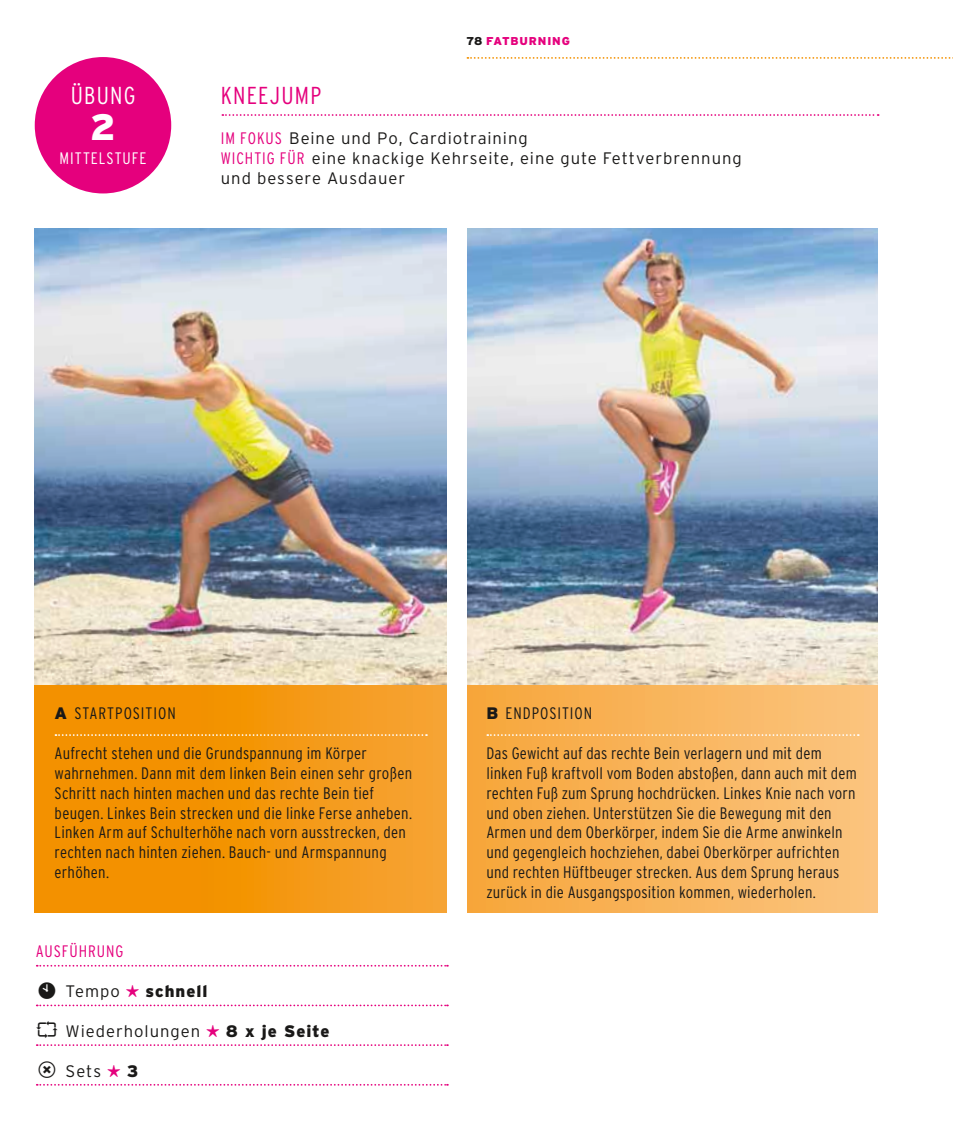
<style>
.page{position:relative;width:953px;height:1141px;background:#fff}
.page>*{position:absolute;margin:0;border:0;box-sizing:border-box;transform-origin:0 0}
.t1{font:900 36.75px "Interstate";color:#fff}
.t2{font:300 condensed 24.5px "Interstate";letter-spacing:.05em;color:#e5007d}
.t3{font:300 condensed 24.5px "Interstate";color:#fff}
.t4{font:300 condensed 16.62px/19.8px "Interstate";letter-spacing:.015em;color:#1a1918}
.t5{font:300 16.62px/19.8px "Interstate";letter-spacing:.055em;color:#1a1918}
.t6{font:300 condensed 16.62px "Interstate";letter-spacing:.055em;color:#1a1918}
.t7{font:300 condensed 16.62px "Interstate";letter-spacing:.06em;color:#e5007d}
.t8{font:900 16.62px "Interstate";letter-spacing:.055em;color:#1a1918}
.t9{font:300 condensed 16.62px "Interstate";color:#fff}
.t10{font:900 11.38px "Interstate";letter-spacing:.075em;color:#e5007d}
.s1{color:#1a1918}
.s2{font-stretch:condensed;color:#e5007d}
.s3{font-weight:900;font-stretch:normal}
</style>
<div class="page">
<svg style="left:35px;top:685px;width:843px;height:228px;background:#f6a636"></svg>
<img style="left:467px;top:228px;width:411px;height:457px">
<img style="left:35px;top:228px;width:411px;height:457px">
<div style="left:446px;top:221px;width:20px;height:740px;background:#fff"></div>
<div style="left:35px;top:57px;width:136px;height:136px;background:#e5007d;border-radius:50%"></div>
<svg style="left:467px;top:57px;width:486px;height:2px"></svg>
<svg style="left:222px;top:114px;width:656px;height:2px"></svg>
<svg style="left:37px;top:1084px;width:411px;height:2px"></svg>
<svg style="left:37px;top:1044px;width:411px;height:2px"></svg>
<svg style="left:37px;top:1005px;width:411px;height:1px"></svg>
<svg style="left:37px;top:965px;width:411px;height:2px"></svg>
<svg style="left:55px;top:734px;width:372px;height:2px"></svg>
<svg style="left:487px;top:734px;width:371px;height:2px"></svg>
<h2 class="t3" style="left:71px;top:82px;width:14px">ÜBUN</h2>
<h2 class="t3" style="left:124px;top:82px;width:13px">G</h2>
<h1 class="t1" style="left:90px;top:106px;width:27px">2</h1>
<p class="t9" style="left:60px;top:149px;width:9px">MITTELSTU</p>
<p class="t9" style="left:132px;top:149px;width:14px">FE</p>
<p class="t10" style="left:466px;top:34px;width:103px"><span class="s1">78</span> fatburning</p>
<h2 class="t2" style="left:221px;top:82px;width:102px">Kneejump</h2>
<p class="t7" style="left:221px;top:129px;width:36px">IM FOKUS</p>
<p class="t5" style="left:221px;top:128px;width:522px;text-indent:68px">Beine und Po, Cardiotraining<br><span class="s2">Wichtig für</span> eine knackige Kehrseite, eine gute Fettverbrennung und bessere Ausdauer</p>
<p class="t6" style="left:55px;top:704px;width:123px"><span class="s3">A</span> Startposition</p>
<p class="t4" style="left:55px;top:743px;width:359px">Aufrecht stehen und die Grundspannung im Körper wahrnehmen. Dann mit dem linken Bein einen sehr großen Schritt nach hinten machen und das rechte Bein tief beugen. Linkes Bein strecken und die linke Ferse anheben.<br>Linken Arm auf Schulterhöhe nach vorn ausstrecken, den rechten nach hinten ziehen. Bauch- und Armspannung erhöhen.</p>
<p class="t7" style="left:36px;top:942px;width:88px">Ausführung</p>
<p class="t5" style="left:66px;top:981px;width:56px">Tempo</p>
<p class="t8" style="left:146px;top:982px;width:63px">schnell</p>
<p class="t5" style="left:66px;top:1021px;width:136px">Wiederholungen</p>
<p class="t8" style="left:226px;top:1021px;width:105px">8 x je Seite</p>
<p class="t5" style="left:66px;top:1061px;width:37px">Sets</p>
<p class="t8" style="left:127px;top:1061px;width:13px">3</p>
<p class="t6" style="left:486px;top:704px;width:107px"><span class="s3">B</span> endposition</p>
<p class="t4" style="left:486px;top:743px;width:372px">Das Gewicht auf das rechte Bein verlagern und mit dem linken Fuß kraftvoll vom Boden abstoßen, dann auch mit dem rechten Fuß zum Sprung hochdrücken. Linkes Knie nach vorn und oben ziehen. Unterstützen Sie die Bewegung mit den Armen und dem Oberkörper, indem Sie die Arme anwinkeln und gegengleich hochziehen, dabei Oberkörper aufrichten und rechten Hüftbeuger strecken. Aus dem Sprung heraus zurück in die Ausgangsposition kommen, wiederholen.</p>
</div>
